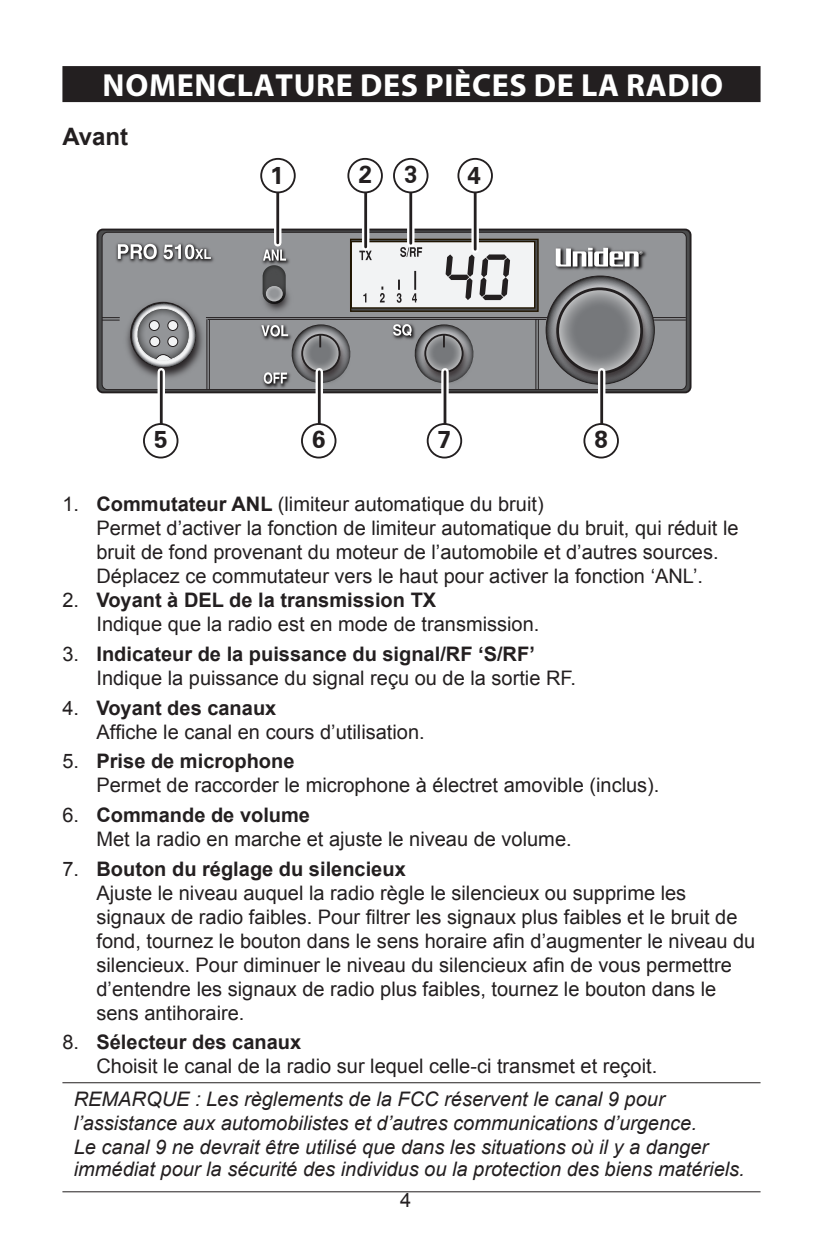
<style>
.page{position:relative;width:823px;height:1259px;background:#fff}
.page>*{position:absolute;margin:0;border:0;box-sizing:border-box;transform-origin:0 0}
.t1{font:700 32px "Myriad Pro";letter-spacing:.02em;color:#fff}
.t2{font:700 24.2px "Zurich BT";color:#231f20}
.t3{font:700 24px "Arial";color:#231f20}
.t4{font:20px/24px "Arial";color:#231f20}
.t5{font:italic 20px/24px "Arial";color:#231f20}
.s1{font-weight:700}
</style>
<div class="page">
<div style="left:62px;top:66px;width:698px;height:36px;background:#231f20"></div>
<hr style="left:62px;top:1082px;width:698px;height:1px;background:#231f20">
<hr style="left:62px;top:1191px;width:698px;height:1px;background:#231f20">
<svg style="left:96px;top:228px;width:595px;height:166px;background:#4f4d4e"></svg>
<div style="left:102px;top:232px;width:584px;height:158px;background:#939598;border:1px solid #231f20;border-radius:5px"></div>
<hr style="left:653px;top:319px;width:32px;height:1px;background:#231f20">
<hr style="left:652px;top:317px;width:33px;height:1px;background:#231f20">
<svg style="left:102px;top:317px;width:13px;height:4px"></svg>
<img style="left:115px;top:240px;width:532px;height:150px">
<svg style="left:263px;top:249px;width:23px;height:12px"></svg>
<svg style="left:555px;top:248px;width:87px;height:18px"></svg>
<svg style="left:118px;top:244px;width:39px;height:15px"></svg>
<svg style="left:163px;top:244px;width:48px;height:15px"></svg>
<img style="left:122px;top:297px;width:87px;height:87px">
<svg style="left:127px;top:302px;width:72px;height:69px"></svg>
<img style="left:415px;top:386px;width:61px;height:3px">
<svg style="left:393px;top:324px;width:83px;height:62px"></svg>
<svg style="left:545px;top:275px;width:102px;height:110px"></svg>
<img style="left:547px;top:282px;width:108px;height:109px">
<svg style="left:557px;top:289px;width:84px;height:84px;fill:#7e8083"></svg>
<div style="left:556px;top:287px;width:86px;height:87px;border:3px solid #231f20;border-radius:50%"></div>
<img style="left:292px;top:386px;width:61px;height:3px">
<svg style="left:261px;top:324px;width:92px;height:62px"></svg>
<svg style="left:262px;top:265px;width:23px;height:39px"></svg>
<img style="left:257px;top:281px;width:38px;height:36px">
<svg style="left:266px;top:286px;width:16px;height:15px"></svg>
<svg style="left:597px;top:372px;width:8px;height:51px"></svg>
<hr style="left:600px;top:372px;width:2px;height:72px;background:#231f20">
<svg style="left:441px;top:372px;width:7px;height:51px"></svg>
<hr style="left:443px;top:372px;width:3px;height:72px;background:#231f20">
<svg style="left:315px;top:372px;width:8px;height:51px"></svg>
<hr style="left:318px;top:372px;width:2px;height:72px;background:#231f20">
<svg style="left:157px;top:372px;width:8px;height:51px"></svg>
<hr style="left:160px;top:372px;width:2px;height:72px;background:#231f20">
<svg style="left:471px;top:193px;width:7px;height:56px"></svg>
<hr style="left:473px;top:170px;width:3px;height:79px;background:#231f20">
<svg style="left:407px;top:193px;width:7px;height:50px"></svg>
<hr style="left:409px;top:168px;width:3px;height:75px;background:#231f20">
<svg style="left:362px;top:193px;width:7px;height:54px"></svg>
<hr style="left:364px;top:169px;width:3px;height:78px;background:#231f20">
<svg style="left:274px;top:193px;width:7px;height:50px"></svg>
<hr style="left:276px;top:170px;width:3px;height:73px;background:#231f20">
<div style="left:261px;top:159px;width:33px;height:33px;background:#fff;border-radius:50%"></div>
<div style="left:260px;top:158px;width:35px;height:35px;border:2px solid #231f20;border-radius:50%"></div>
<div style="left:584px;top:424px;width:33px;height:33px;background:#fff;border-radius:50%"></div>
<div style="left:583px;top:423px;width:35px;height:35px;border:2px solid #231f20;border-radius:50%"></div>
<div style="left:427px;top:424px;width:34px;height:33px;background:#fff;border-radius:50%"></div>
<div style="left:426px;top:423px;width:36px;height:35px;border:2px solid #231f20;border-radius:50%"></div>
<div style="left:302px;top:424px;width:33px;height:33px;background:#fff;border-radius:50%"></div>
<div style="left:301px;top:423px;width:35px;height:35px;border:2px solid #231f20;border-radius:50%"></div>
<div style="left:144px;top:424px;width:33px;height:33px;background:#fff;border-radius:50%"></div>
<div style="left:143px;top:423px;width:35px;height:35px;border:2px solid #231f20;border-radius:50%"></div>
<div style="left:458px;top:159px;width:33px;height:33px;background:#fff;border-radius:50%"></div>
<div style="left:457px;top:158px;width:35px;height:35px;border:2px solid #231f20;border-radius:50%"></div>
<div style="left:394px;top:159px;width:33px;height:33px;background:#fff;border-radius:50%"></div>
<div style="left:393px;top:158px;width:35px;height:35px;border:2px solid #231f20;border-radius:50%"></div>
<div style="left:348px;top:159px;width:33px;height:33px;background:#fff;border-radius:50%"></div>
<div style="left:347px;top:158px;width:35px;height:35px;border:2px solid #231f20;border-radius:50%"></div>
<h1 class="t1" style="left:103px;top:64px;width:621px">NOMENCLATURE DES PIÈCES DE LA RADIO</h1>
<p class="t3" style="left:62px;top:121px;width:67px">Avant</p>
<p class="t2" style="left:270px;top:160px;width:15px">1</p>
<p class="t2" style="left:358px;top:160px;width:15px">2</p>
<p class="t2" style="left:404px;top:160px;width:15px">3</p>
<p class="t2" style="left:467px;top:160px;width:15px">4</p>
<p class="t2" style="left:154px;top:425px;width:15px">5</p>
<p class="t2" style="left:312px;top:425px;width:15px">6</p>
<p class="t2" style="left:437px;top:425px;width:15px">7</p>
<p class="t2" style="left:594px;top:425px;width:15px">8</p>
<p class="t4" style="left:96px;top:492px;width:643px;text-indent:-34px">1. <span class="s1">Commutateur ANL</span> (limiteur automatique du bruit)<br>Permet d’activer la fonction de limiteur automatique du bruit, qui réduit le bruit de fond provenant du moteur de l’automobile et d’autres sources.<br>Déplacez ce commutateur vers le haut pour activer la fonction ‘ANL’.</p>
<p class="t4" style="left:96px;top:588px;width:444px;text-indent:-34px">2. <span class="s1">Voyant à DEL de la transmission TX<br></span>Indique que la radio est en mode de transmission.</p>
<p class="t4" style="left:96px;top:642px;width:481px;text-indent:-34px">3. <span class="s1">Indicateur de la puissance du signal/RF ‘S/RF’<br></span>Indique la puissance du signal reçu ou de la sortie RF.</p>
<p class="t4" style="left:96px;top:696px;width:329px;text-indent:-34px">4. <span class="s1">Voyant des canaux<br></span>Affiche le canal en cours d’utilisation.</p>
<p class="t4" style="left:96px;top:749px;width:564px;text-indent:-34px">5. <span class="s1">Prise de microphone<br></span>Permet de raccorder le microphone à électret amovible (inclus).</p>
<p class="t4" style="left:96px;top:803px;width:476px;text-indent:-34px">6. <span class="s1">Commande de volume<br></span>Met la radio en marche et ajuste le niveau de volume.</p>
<p class="t4" style="left:96px;top:857px;width:660px;text-indent:-34px">7. <span class="s1">Bouton du réglage du silencieux<br></span>Ajuste le niveau auquel la radio règle le silencieux ou supprime les signaux de radio faibles. Pour filtrer les signaux plus faibles et le bruit de fond, tournez le bouton dans le sens horaire afin d’augmenter le niveau du silencieux. Pour diminuer le niveau du silencieux afin de vous permettre d’entendre les signaux de radio plus faibles, tournez le bouton dans le sens antihoraire.</p>
<p class="t4" style="left:96px;top:1030px;width:562px;text-indent:-34px">8. <span class="s1">Sélecteur des canaux<br></span>Choisit le canal de la radio sur lequel celle-ci transmet et reçoit.</p>
<p class="t5" style="left:74px;top:1087px;width:635px">REMARQUE : Les règlements de la FCC réservent le canal 9 pour l’assistance aux automobilistes et d’autres communications d’urgence.<br>Le canal 9 ne devrait être utilisé que dans les situations où il y a danger</p>
<p class="t5" style="left:74px;top:1157px;width:672px">immédiat pour la sécurité des individus ou la protection des biens matériels.</p>
<p class="t4" style="left:400px;top:1187px;width:13px">4</p>
</div>
